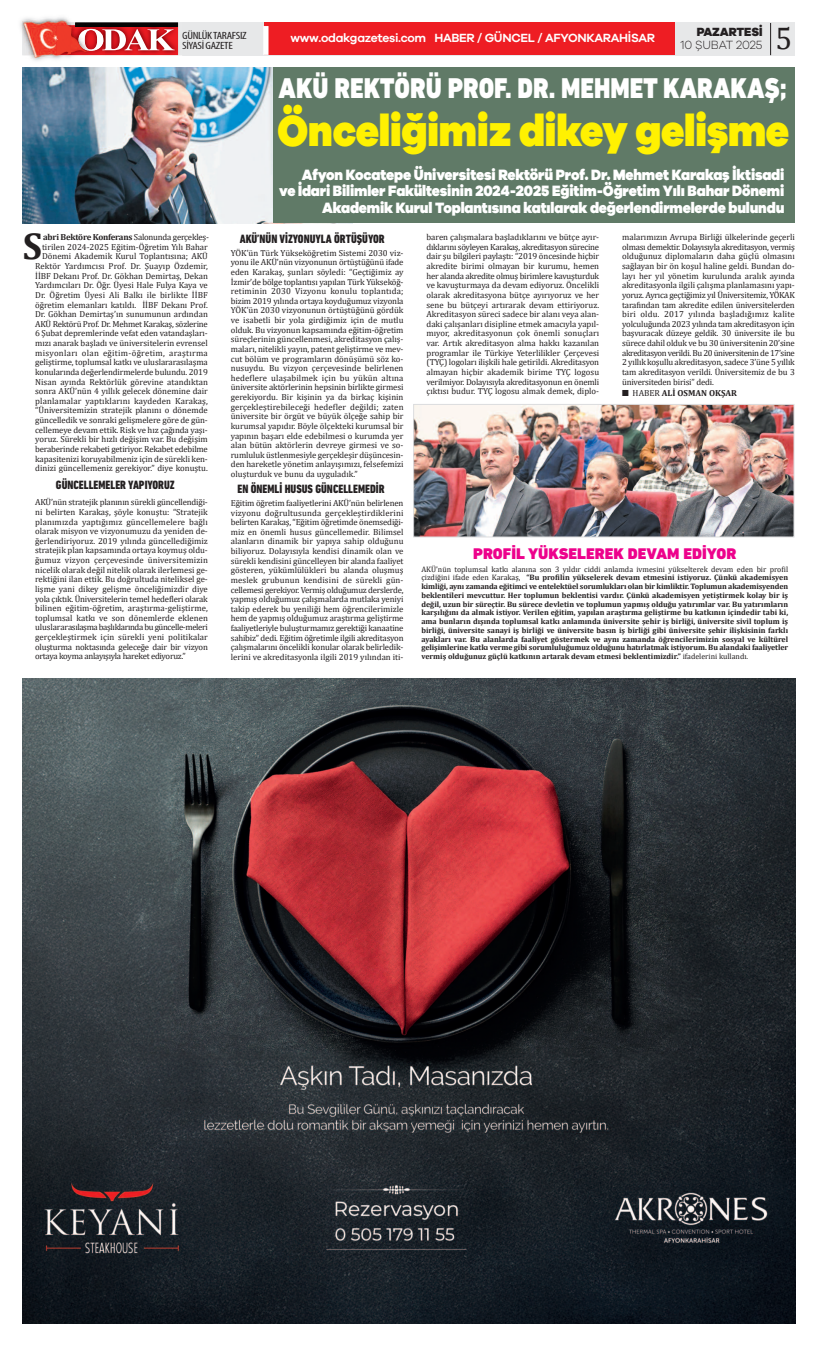
<style>
.page{position:relative;width:817px;height:1347px;background:#fff}
.page>*{position:absolute;margin:0;border:0;box-sizing:border-box;transform-origin:0 0}
.t1{font:900 45.06px "Galano Grotesque";letter-spacing:-.01em;color:#fff101;scale:.89 1}
.t2{font:700 37.62px "Cambria";color:#231f20}
.t3{font:31.5px "Cambria";color:#231f20}
.t4{font:900 29.14px "DIN Next LT Pro";color:#fff;scale:.85 1}
.t5{font:900 15.75px "DIN Next LT Pro";color:#ed028c}
.t6{font:900 15.49px/16.5px "Galano Grotesque";letter-spacing:-.01em;color:#fff;text-align:right;scale:.9 1}
.t7{font:800 condensed 12.25px "DIN Next LT Pro";color:#231f20}
.t8{font:600 12.25px "Galano Grotesque";letter-spacing:-.025em;color:#fff}
.t9{font:300 12.25px "Galano Grotesque";letter-spacing:-.01em;color:#231f20}
.t10{font:800 12.25px "Galano Grotesque";letter-spacing:-.01em;color:#231f20}
.t11{font:condensed 10.5px/10.5px "Myriad Pro";letter-spacing:-.025em;color:#231f20;scale:1.19 1}
.t12{font:8.75px/9.6px "Cambria";color:#231f20;text-align:justify}
.t13{font:700 8.75px "Cambria";color:#231f20}
.t14{font:700 7.88px/8.8px "Cambria";color:#231f20;text-align:justify}
.s1{font-weight:700}
.s2{font-weight:400}
</style>
<div class="page">
<div style="left:22px;top:22px;width:772px;height:33px;background:#e7e8e9"></div>
<img style="left:105px;top:55px;width:74px;height:1px">
<img style="left:174px;top:22px;width:5px;height:33px">
<img style="left:174px;top:27px;width:4px;height:28px">
<img style="left:174px;top:23px;width:4px;height:4px">
<img style="left:20px;top:20px;width:51px;height:48px">
<img style="left:25px;top:55px;width:35px;height:5px">
<img style="left:22px;top:17px;width:49px;height:5px">
<img style="left:22px;top:22px;width:40px;height:33px">
<img style="left:57px;top:25px;width:5px;height:30px">
<svg style="left:62px;top:21px;width:112px;height:34px;background:#c45657"></svg>
<div style="left:264px;top:22px;width:410px;height:33px;background:#ee1d23"></div>
<div style="left:263px;top:26px;width:5px;height:29px;background:#fff"></div>
<hr style="left:769px;top:23px;width:1px;height:32px;background:#231f20">
<img style="left:22px;top:679px;width:772px;height:645px">
<img style="left:23px;top:67px;width:329px;height:156px">
<div style="left:273px;top:68px;width:520px;height:155px;background:#607a67"></div>
<img style="left:415px;top:406px;width:376px;height:129px">
<div style="left:413px;top:404px;width:380px;height:133px;border:1px solid #dcdddf"></div>
<p class="t11" style="left:182px;top:31px;width:56px">GÜNLÜKTARAFSIZ<br>SİYASİGAZETE</p>
<h3 class="t8" style="left:290px;top:33px;width:366px">www.odakgazetesi.com HABER / GÜNCEL / AFYONKARAHİSAR</h3>
<h3 class="t10" style="left:696px;top:27px;width:67px">PAZARTESİ</h3>
<h3 class="t9" style="left:680px;top:41px;width:83px">10 ŞUBAT 2025</h3>
<h3 class="t3" style="left:775px;top:19px;width:18px">5</h3>
<h3 class="t4" style="left:278px;top:78px;width:599px">AKÜ REKTÖRÜ PROF. DR. MEHMET KARAKAŞ;</h3>
<h1 class="t1" style="left:277px;top:113px;width:576px">Önceliğimiz dikey gelişme</h1>
<h2 class="t2" style="left:23px;top:224px;width:21px">S</h2>
<p class="t12" style="left:35px;top:232px;width:175px;text-align:right"><span class="s1">abri Bektöre Konferans</span> Salonunda gerçekleş&shy;tirilen 2024-2025 Eğitim-Öğretim Yılı Bahar Dönemi Akademik Kurul Toplantısına; AKÜ Rektör Yardımcısı Prof. Dr. Şuayıp Özdemir, İİBF Dekanı Prof. Dr. Gökhan Demirtaş, Dekan Yardımcıları Dr. Öğr. Üyesi Hale Fulya Kaya ve Dr. Öğretim Üyesi Ali Balkı ile birlikte İİBF öğretim elemanları katıldı. İİBF Dekanı Prof.<br>Dr. Gökhan Demirtaş’ın sunumunun ardından AKÜ Rektörü Prof. Dr. Mehmet Karakaş, sözlerine 6 Şubat depremlerinde vefat eden vatandaşları&shy;mızı anarak başladı ve üniversitelerin evrensel misyonları olan eğitim-öğretim, araştırma geliştirme, toplumsal katkı ve uluslararasılaşma konularında değerlendirmelerde bulundu. 2019<br>Nisan ayında Rektörlük görevine atandıktan sonra AKÜ’nün 4 yıllık gelecek dönemine dair planlamalar yaptıklarını kaydeden Karakaş, “Üniversitemizin stratejik planını o dönemde güncelledik ve sonraki gelişmelere göre de gün&shy;cellemeye devam ettik. Risk ve hız çağında yaşı&shy;yoruz. Sürekli bir hızlı değişim var. Bu değişim beraberinde rekabeti getiriyor. Rekabet edebilme kapasitenizi koruyabilmeniz için de sürekli ken&shy;dinizi güncellemeniz gerekiyor.” diye konuştu.</p>
<h3 class="t7" style="left:56px;top:480px;width:120px">GÜNCELLEMELER YAPIYORUZ</h3>
<p class="t12" style="left:35px;top:497px;width:174px">AKÜ’nün stratejik planının sürekli güncellendiği&shy;ni belirten Karakaş, şöyle konuştu: “Stratejik planımızda yaptığımız güncellemelere bağlı olarak misyon ve vizyonumuzu da yeniden de&shy;ğerlendiriyoruz. 2019 yılında güncellediğimiz stratejik plan kapsamında ortaya koymuş oldu&shy;ğumuz vizyon çerçevesinde üniversitemizin nicelik olarak değil nitelik olarak ilerlemesi ge&shy;rektiğini ilan ettik. Bu doğrultuda niteliksel ge&shy;lişme yani dikey gelişme önceliğimizdir diye yola çıktık. Üniversitelerin temel hedefleri olarak bilinen eğitim-öğretim, araştırma-geliştirme, toplumsal katkı ve son dönemlerde eklenen uluslararasılaşma başlıklarında bu güncelle-meleri gerçekleştirmek için sürekli yeni politikalar oluşturma noktasında geleceğe dair bir vizyon ortaya koyma anlayışıyla hareket ediyoruz.”</p>
<h3 class="t6" style="left:279px;top:167px;width:562px">Afyon Kocatepe Üniversitesi Rektörü Prof. Dr. Mehmet Karakaş İktisadi<br>ve İdari Bilimler fakültesinin 2024-2025 Eğitim-Öğretim Yılı Bahar Dönemi<br>Akademik Kurul Toplantısına katılarak değerlendirmelerde bulundu</h3>
<h3 class="t7" style="left:239px;top:234px;width:146px">AKÜ’NÜN VİZYONUYLA ÖRTÜŞÜYOR</h3>
<p class="t12" style="left:231px;top:248px;width:174px">YÖK’ün Türk Yükseköğretim Sistemi 2030 viz&shy;yonu ile AKÜ’nün vizyonunun örtüştüğünü ifade eden Karakaş, şunları söyledi: “Geçtiğimiz ay İzmir’de bölge toplantısı yapılan Türk Yükseköğ&shy;retiminin 2030 Vizyonu konulu toplantıda; bizim 2019 yılında ortaya koyduğumuz vizyonla YÖK’ün 2030 vizyonunun örtüştüğünü gördük ve isabetli bir yola girdiğimiz için de mutlu olduk. Bu vizyonun kapsamında eğitim-öğretim süreçlerinin güncellenmesi, akreditasyon çalış&shy;maları, nitelikli yayın, patent geliştirme ve mev&shy;cut bölüm ve programların dönüşümü söz ko&shy;nusuydu. Bu vizyon çerçevesinde belirlenen hedeflere ulaşabilmek için bu yükün altına üniversite aktörlerinin hepsinin birlikte girmesi gerekiyordu. Bir kişinin ya da birkaç kişinin gerçekleştirebileceği hedefler değildi; zaten üniversite bir örgüt ve büyük ölçeğe sahip bir kurumsal yapıdır. Böyle ölçekteki kurumsal bir yapının başarı elde edebilmesi o kurumda yer alan bütün aktörlerin devreye girmesi ve so&shy;rumluluk üstlenmesiyle gerçekleşir düşüncesin&shy;den hareketle yönetim anlayışımızı, felsefemizi oluşturduk ve bunu da uyguladık.”</p>
<h3 class="t7" style="left:237px;top:484px;width:148px">EN ÖNEMLİ HUSUS GÜNCELLEMEDİR</h3>
<p class="t12" style="left:231px;top:498px;width:174px">Eğitim öğretim faaliyetlerini AKÜ’nün belirlenen vizyonu doğrultusunda gerçekleştirdiklerini belirten Karakaş, “Eğitim öğretimde önemsediği&shy;miz en önemli husus güncellemedir. Bilimsel alanların dinamik bir yapıya sahip olduğunu biliyoruz. Dolayısıyla kendisi dinamik olan ve sürekli kendisini güncelleyen bir alanda faaliyet gösteren, yükümlülükleri bu alanda oluşmuş meslek grubunun kendisini de sürekli gün&shy;cellemesi gerekiyor. Vermiş olduğumuz derslerde, yapmış olduğumuz çalışmalarda mutlaka yeniyi takip ederek bu yeniliği hem öğrencilerimizle hem de yapmış olduğumuz araştırma geliştirme faaliyetleriyle buluşturmamız gerektiği kanaatine sahibiz” dedi. Eğitim öğretimle ilgili akreditasyon çalışmalarını öncelikli konular olarak belirledik&shy;lerini ve akreditasyonla ilgili 2019 yılından iti-</p>
<p class="t12" style="left:426px;top:232px;width:174px">baren çalışmalara başladıklarını ve bütçe ayır&shy;dıklarını söyleyen Karakaş, akreditasyon sürecine dair şu bilgileri paylaştı: “2019 öncesinde hiçbir akredite birimi olmayan bir kurumu, hemen her alanda akredite olmuş birimlere kavuşturduk ve kavuşturmaya da devam ediyoruz. Öncelikli olarak akreditasyona bütçe ayırıyoruz ve her sene bu bütçeyi artırarak devam ettiriyoruz.<br>Akreditasyon süreci sadece bir alanı veya alan&shy;daki çalışanları disipline etmek amacıyla yapıl&shy;mıyor, akreditasyonun çok önemli sonuçları var. Artık akreditasyon alma hakkı kazanılan programlar ile Türkiye Yeterlilikler Çerçevesi (TYÇ) logoları ilişkili hale getirildi. Akreditasyon almayan hiçbir akademik birime TYÇ logosu verilmiyor. Dolayısıyla akreditasyonun en önemli çıktısı budur. TYÇ logosu almak demek, diplo-</p>
<p class="t12" style="left:621px;top:232px;width:174px">malarımızın Avrupa Birliği ülkelerinde geçerli olması demektir. Dolayısıyla akreditasyon, vermiş olduğunuz diplomaların daha güçlü olmasını sağlayan bir ön koşul haline geldi. Bundan do&shy;layı her yıl yönetim kurulunda aralık ayında akreditasyonla ilgili çalışma planlamasını yapı&shy;yoruz. Ayrıca geçtiğimiz yıl Üniversitemiz, YÖKAK tarafından tam akredite edilen üniversitelerden biri oldu. 2017 yılında başladığımız kalite yolculuğunda 2023 yılında tam akreditasyon için başvuracak düzeye geldik. 30 üniversite ile bu sürece dahil olduk ve bu 30 üniversitenin 20’sine akreditasyon verildi. Bu 20 üniversitenin de 17’sine 2 yıllık koşullu akreditasyon, sadece 3’üne 5 yıllık tam akreditasyon verildi. Üniversitemiz de bu 3 üniversiteden birisi” dedi.</p>
<p class="t13" style="left:621px;top:388px;width:116px">■ <span class="s2">HABER</span> ALİ OSMAN OKŞAR</p>
<h3 class="t5" style="left:473px;top:549px;width:264px">PROFİL YÜKSELEREK DEVAM EDİYOR</h3>
<p class="t14" style="left:421px;top:564px;width:368px"><span class="s2">AKÜ’nün toplumsal katkı alanına son 3 yıldır ciddi anlamda ivmesini yükselterek devam eden bir profil çizdiğini ifade eden Karakaş,</span> “Bu profilin yükselerek devam etmesini istiyoruz. Çünkü akademisyen kimliği, aynı zamanda eğitimci ve entelektüel sorumlukları olan bir kimliktir. Toplumun akademisyenden beklentileri mevcuttur. Her toplumun beklentisi vardır. Çünkü akademisyen yetiştirmek kolay bir iş değil, uzun bir süreçtir. Bu sürece devletin ve toplumun yapmış olduğu yatırımlar var. Bu yatırımların karşılığını da almak istiyor. Verilen eğitim, yapılan araştırma geliştirme bu katkının içindedir tabi ki, ama bunların dışında toplumsal katkı anlamında üniversite şehir iş birliği, üniversite sivil toplum iş birliği, üniversite sanayi iş birliği ve üniversite basın iş birliği gibi üniversite şehir ilişkisinin farklı ayakları var. Bu alanlarda faaliyet göstermek ve aynı zamanda öğrencilerimizin sosyal ve kültürel gelişimlerine katkı verme gibi sorumluluğumuz olduğunu hatırlatmak istiyorum. Bu alandaki faaliyetler vermiş olduğunuz güçlü katkının artarak devam etmesi beklentimizdir.” <span class="s2">ifadelerini kullandı.</span></p>
</div>
